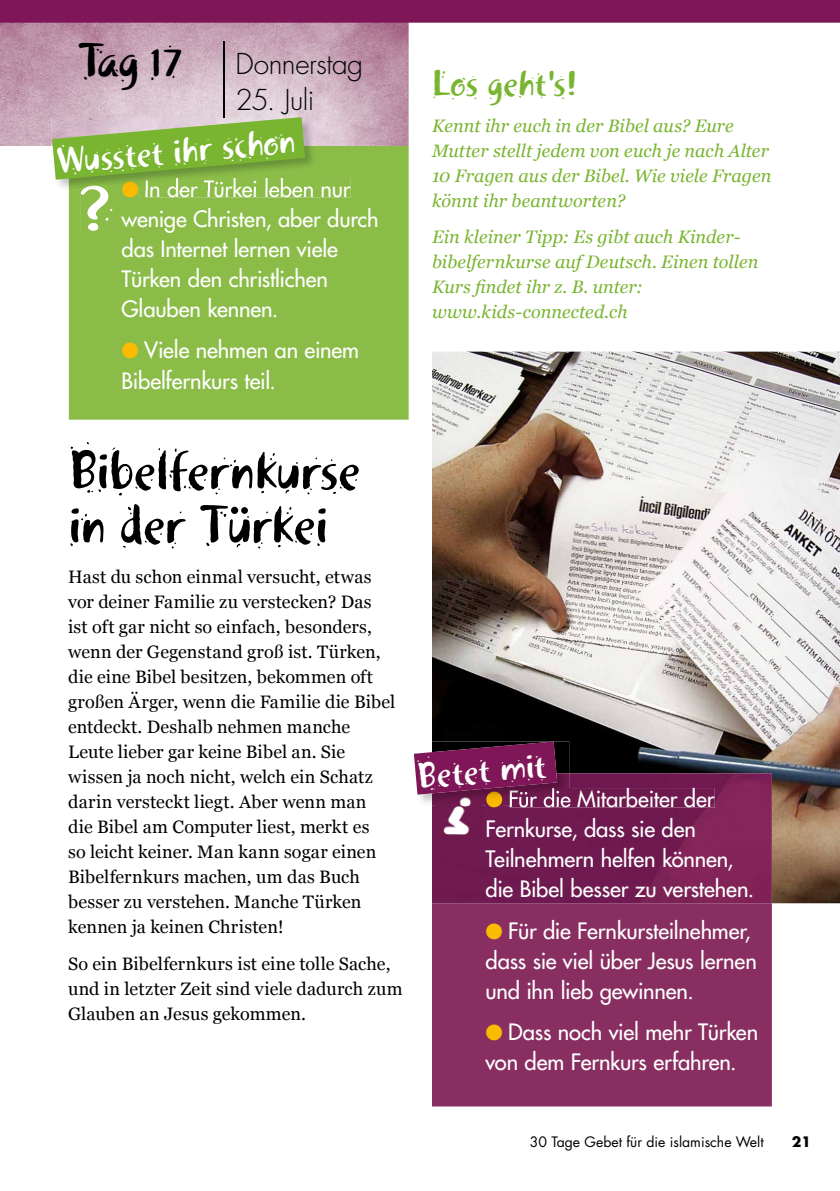
<style>
.page{position:relative;width:840px;height:1191px;background:#fff}
.page>*{position:absolute;margin:0;border:0;box-sizing:border-box;transform-origin:0 0}
.t1{font:66.8px "Khaki Two";color:#fff}
.t2{font:54px/54px "Khaki Two";letter-spacing:-.01em;color:#000}
.t3{font:48.6px "Khaki Two";color:#000}
.t4{font:36px "Khaki Two";color:#fff}
.t5{font:36px "Khaki Two";color:#79b530}
.t6{font:300 28px "Futura";letter-spacing:-.015em;color:#000}
.t7{font:22px/30px "Futura";letter-spacing:-.005em;color:#fff}
.t8{font:18px/25px "Georgia";letter-spacing:.005em;color:#000}
.t9{font:italic 18px/25px "Georgia";letter-spacing:.005em;color:#79b530}
.t10{font:14px "Futura";color:#000}
.t11{font:700 14px "Futura";color:#000}
.s1{font-size:40.2px}
.s2{color:#fabb00}
</style>
<div class="page">
<img style="left:432px;top:351px;width:407px;height:552px">
<img style="left:0;top:23px;width:408px;height:123px">
<div style="left:0;top:0;width:839px;height:23px;background:#7e1657"></div>
<div style="left:69px;top:146px;width:339px;height:274px;background:#8abc47"></div>
<div style="left:81px;top:191px;width:31px;height:40px;background:#8abc47"></div>
<svg style="left:52px;top:117px;width:298px;height:80px;background:#93ba5a"></svg>
<div style="left:432px;top:903px;width:339px;height:203px;background:#882e61"></div>
<img style="left:432px;top:773px;width:339px;height:130px">
<svg style="left:486px;top:806px;width:16px;height:1px"></svg>
<div style="left:509px;top:788px;width:205px;height:19px;background:#6e194d"></div>
<img style="left:417px;top:741px;width:152px;height:65px">
<img style="left:486px;top:794px;width:16px;height:12px">
<img style="left:509px;top:788px;width:60px;height:18px">
<svg style="left:413px;top:741px;width:144px;height:53px;background:#772156"></svg>
<img style="left:435px;top:793px;width:45px;height:45px">
<hr style="left:223px;top:42px;width:1px;height:75px;background:#000">
<h3 class="t3" style="left:77px;top:31px;width:107px">Tag <span class="s1">17</span></h3>
<h3 class="t6" style="left:235px;top:47px;width:129px">Donnerstag</h3>
<h3 class="t6" style="left:235px;top:83px;width:80px">25. Juli</h3>
<h3 class="t4" style="left:54px;top:140px;width:242px;rotate:-5deg">Wusstet ihr schon</h3>
<h1 class="t1" style="left:77px;top:169px;width:39px">?</h1>
<p class="t7" style="left:121px;top:174px;width:258px"><span class="s2">●</span> In der Türkei leben nur wenige Christen, aber durch das Internet lernen viele<br>Türken den christlichen<br>Glauben kennen.</p>
<p class="t7" style="left:121px;top:335px;width:239px"><span class="s2">●</span> Viele nehmen an einem<br>Bibelfernkurs teil.</p>
<h3 class="t5" style="left:432px;top:62px;width:147px">Los geht's!</h3>
<p class="t9" style="left:432px;top:113px;width:341px">Kennt ihr euch in der Bibel aus? Eure Mutter stellt jedem von euch je nach Alter 10 Fragen aus der Bibel. Wie viele Fragen könnt ihr beantworten?</p>
<p class="t9" style="left:432px;top:225px;width:328px">Ein kleiner Tipp: Es gibt auch Kinder&shy;bibel fernkurse auf Deutsch. Einen tollen Kurs findet ihr z. B. unter: www.kids-connected.ch</p>
<h2 class="t2" style="left:68px;top:444px;width:293px">Bibelfernkurse in der Türkei</h2>
<p class="t8" style="left:68px;top:564px;width:328px">Hast du schon einmal versucht, etwas vor deiner Familie zu verstecken? Das ist oft gar nicht so einfach, besonders, wenn der Gegenstand groß ist. Türken, die eine Bibel besitzen, bekommen oft großen Ärger, wenn die Familie die Bibel entdeckt. Deshalb nehmen manche Leute lieber gar keine Bibel an. Sie wissen ja noch nicht, welch ein Schatz darin versteckt liegt. Aber wenn man die Bibel am Computer liest, merkt es<br>so leicht keiner. Man kann sogar einen Bibelfernkurs machen, um das Buch besser zu verstehen. Manche Türken kennen ja keinen Christen!</p>
<p class="t8" style="left:68px;top:950px;width:336px">So ein Bibelfernkurs ist eine tolle Sache, und in letzter Zeit sind viele dadurch zum<br>Glauben an Jesus gekommen.</p>
<h3 class="t4" style="left:415px;top:754px;width:131px;rotate:-5deg">Betet mit</h3>
<p class="t7" style="left:485px;top:784px;width:270px"><span class="s2">●</span> Für die Mitarbeiter der<br>Fernkurse, dass sie den<br>Teilnehmern helfen können, die Bibel besser zu verstehen.</p>
<p class="t7" style="left:485px;top:915px;width:273px"><span class="s2">●</span> Für die Fernkursteilnehmer, dass sie viel über Jesus lernen und ihn lieb gewinnen.</p>
<p class="t7" style="left:485px;top:1016px;width:274px"><span class="s2">●</span> Dass noch viel mehr Türken von dem Fernkurs erfahren.</p>
<p class="t10" style="left:529px;top:1132px;width:235px">30 Tage Gebet für die islamische Welt</p>
<p class="t11" style="left:791px;top:1132px;width:21px">21</p>
</div>
